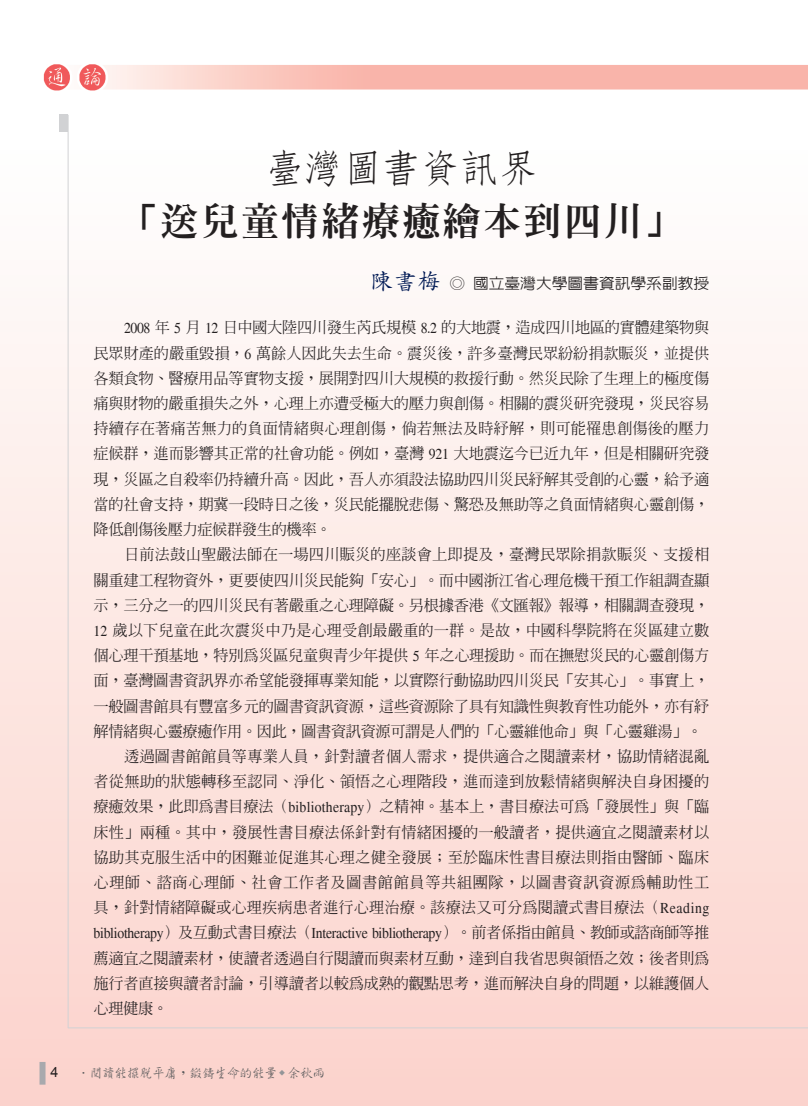
<style>
.page{position:relative;width:808px;height:1106px;background:#fff}
.page>*{position:absolute;margin:0;border:0;box-sizing:border-box;transform-origin:0 0}
.t1{font:500 39px "AR Fang Song B5";color:#231f20}
.t2{font:800 37.5px "AR Ming B5";letter-spacing:.075em;color:#231f20}
.t3{font:500 15.3px/25.2px "AR Ming B5";letter-spacing:-.02em;color:#231f20;text-align:justify}
.t4{font:500 15.3px "AR Ming B5";letter-spacing:.005em;color:#231f20}
.t5{font:500 15.3px "AR Ming B5";color:#231f20}
.t6{font:15.3px "Times";letter-spacing:-.02em;color:#231f20;scale:.9 1}
.t7{font:500 15.3px "AR Ming B5";letter-spacing:.035em;color:#231f20}
.t8{font:500 15px "AR New Hei B5";color:#231f20;scale:1.05 1}
.t9{font:500 13.5px "AR Xing Shu B5";letter-spacing:-.075em;color:#57585a}
.t10{font:500 6px "AR Xing Shu B5";color:#939598}
.s1{font-family:"AR Kai B5";font-size:22.5px;color:#001954}
.s2{font-family:"Times";font-weight:400}
.s3{font-family:"AR Ming B5";font-weight:500}
</style>
<div class="page">
<div style="left:0;top:150px;width:808px;height:956px;background:linear-gradient(to bottom,#fefefd,#fbd2cb)"></div>
<img style="left:43px;top:64px;width:765px;height:66px">
<div style="left:40px;top:1061px;width:6px;height:23px;background:#a8a9ad"></div>
<hr style="left:68px;top:1027px;width:740px;height:1px;background:#d1d2d4">
<hr style="left:68px;top:115px;width:1px;height:912px;background:#d1d2d4">
<div style="left:60px;top:115px;width:8px;height:17px;background:#d1d2d4"></div>
<svg style="left:807px;top:150px;width:1px;height:956px"></svg>
<svg style="left:51px;top:1067px;width:7px;height:10px"></svg>
<h1 class="t1" style="left:265px;top:149px;width:275px">臺灣圖書資訊界</h1>
<h2 class="t2" style="left:121px;top:202px;width:563px">「送兒童情緒療癒繪本到四川」</h2>
<p class="t8" style="left:371px;top:276px;width:324px"><span class="s1">陳書梅</span> ◎ 國立臺灣大學圖書資訊學系副教授</p>
<p class="t3" style="left:94px;top:315px;width:617px;text-indent:31px"><span class="s2">2008</span> 年 <span class="s2">5</span> 月 <span class="s2">12</span> 日中國大陸四川發生芮氏規模 <span class="s2">8.2</span> 的大地震，造成四川地區的實體建築物與民眾財產的嚴重毀損，<span class="s2">6</span> 萬餘人因此失去生命。震災後，許多臺灣民眾紛紛捐款賑災，並提供各類食物、醫療用品等實物支援，展開對四川大規模的救援行動。然災民除了生理上的極度傷痛與財物的嚴重損失之外，心理上亦遭受極大的壓力與創傷。相關的震災研究發現，災民容易持續存在著痛苦無力的負面情緒與心理創傷，倘若無法及時紓解，則可能罹患創傷後的壓力症候群，進而影響其正常的社會功能。例如，臺灣 <span class="s2">921</span> 大地震迄今已近九年，但是相關研究發現，災區之自殺率仍持續升高。因此，吾人亦須設法協助四川災民紓解其受創的心靈，給予適當的社會支持，期冀一段時日之後，災民能擺脫悲傷、驚恐及無助等之負面情緒與心靈創傷，降低創傷後壓力症候群發生的機率。</p>
<p class="t4" style="left:124px;top:547px;width:587px">日前法鼓山聖嚴法師在一場四川賑災的座談會上即提及，臺灣民眾除捐款賑災、支援相</p>
<p class="t3" style="left:94px;top:567px;width:617px">關重建工程物資外，更要使四川災民能夠「安心」。而中國浙江省心理危機干預工作組調查顯</p>
<p class="t3" style="left:94px;top:592px;width:617px">示，三分之一的四川災民有著嚴重之心理障礙。另根據香港《文匯報》報導，相關調查發現，</p>
<p class="t5" style="left:94px;top:622px;width:617px"><span class="s2">12</span> 歲以下兒童在此次震災中乃是心理受創最嚴重的一群。是故，中國科學院將在災區建立數</p>
<p class="t3" style="left:94px;top:642px;width:617px">個心理干預基地，特別為災區兒童與青少年提供 <span class="s2">5</span> 年之心理援助。而在撫慰災民的心靈創傷方</p>
<p class="t3" style="left:94px;top:668px;width:617px">面，臺灣圖書資訊界亦希望能發揮專業知能，以實際行動協助四川災民「安其心」。事實上，</p>
<p class="t3" style="left:94px;top:693px;width:617px">一般圖書館具有豐富多元的圖書資訊資源，這些資源除了具有知識性與教育性功能外，亦有紓</p>
<p class="t3" style="left:94px;top:718px;width:610px">解情緒與心靈療癒作用。因此，圖書資訊資源可謂是人們的「心靈維他命」與「心靈雞湯」。</p>
<p class="t4" style="left:124px;top:748px;width:587px">透過圖書館館員等專業人員，針對讀者個人需求，提供適合之閱讀素材，協助情緒混亂</p>
<p class="t4" style="left:94px;top:773px;width:617px">者從無助的狀態轉移至認同、淨化、領悟之心理階段，進而達到放鬆情緒與解決自身困擾的</p>
<p class="t3" style="left:94px;top:794px;width:617px">療癒效果，此即為書目療法（<span class="s2">bibliotherapy</span>）之精神。基本上，書目療法可為「發展性」與「臨</p>
<p class="t4" style="left:94px;top:824px;width:617px">床性」兩種。其中，發展性書目療法係針對有情緒困擾的一般讀者，提供適宜之閱讀素材以</p>
<p class="t4" style="left:94px;top:849px;width:617px">協助其克服生活中的困難並促進其心理之健全發展；至於臨床性書目療法則指由醫師、臨床</p>
<p class="t7" style="left:94px;top:874px;width:617px">心理師、諮商心理師、社會工作者及圖書館館員等共組團隊，以圖書資訊資源為輔助性工</p>
<p class="t5" style="left:94px;top:899px;width:617px">具，針對情緒障礙或心理疾病患者進行心理治療。該療法又可分為閱讀式書目療法（<span class="s2">Reading</span></p>
<p class="t6" style="left:94px;top:924px;width:686px">bibliotherapy<span class="s3">）及互動式書目療法（</span>Interactive bibliotherapy<span class="s3">）。前者係指由館員、教師或諮商師等推</span></p>
<p class="t3" style="left:94px;top:945px;width:617px">薦適宜之閱讀素材，使讀者透過自行閱讀而與素材互動，達到自我省思與領悟之效；後者則為施行者直接與讀者討論，引導讀者以較為成熟的觀點思考，進而解決自身的問題，以維護個人心理健康。</p>
<p class="t9" style="left:77px;top:1065px;width:202px">．閱讀能擺脫平庸，鍛鑄生命的能量</p>
<p class="t10" style="left:279px;top:1070px;width:7px">◆</p>
<p class="t9" style="left:287px;top:1065px;width:40px">余秋雨</p>
</div>
